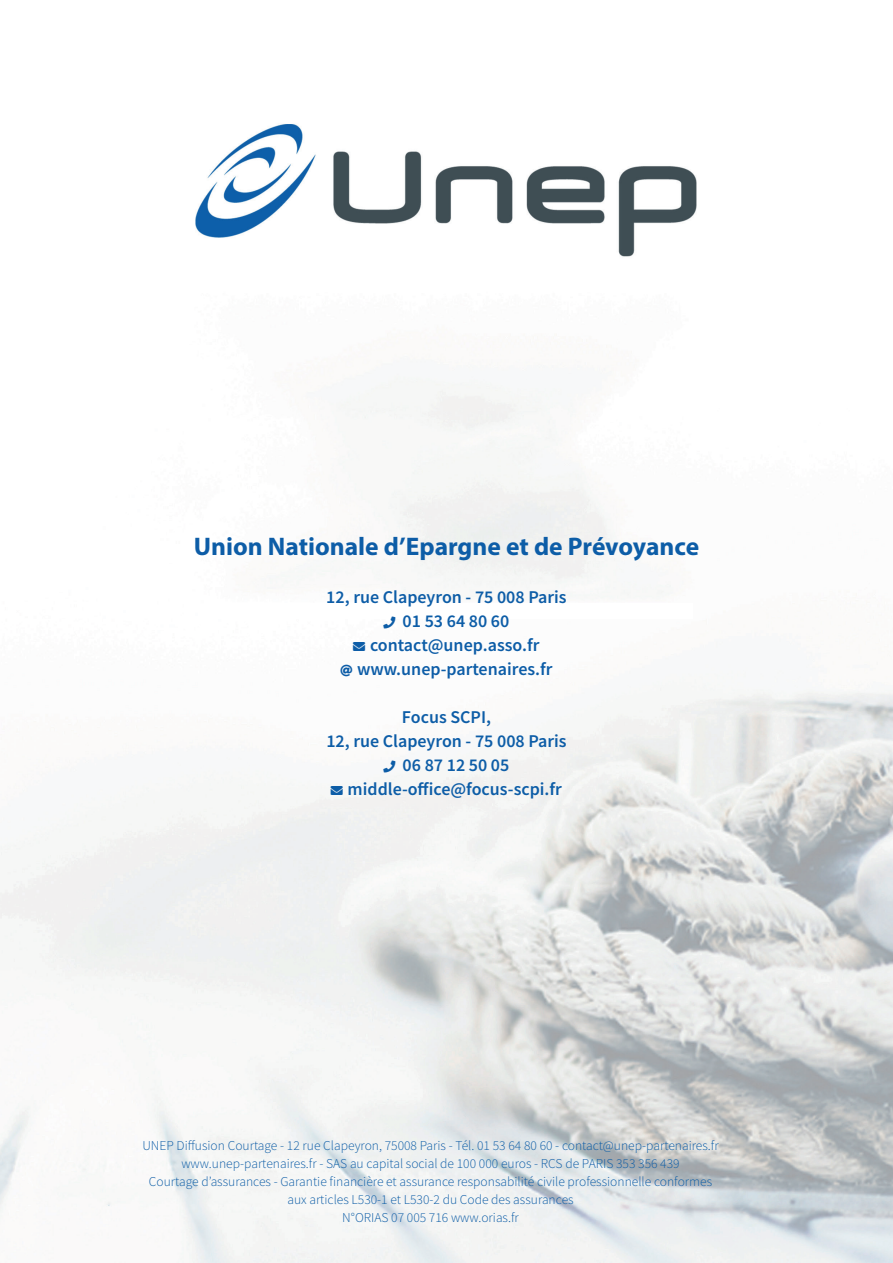
<style>
.page{position:relative;width:893px;height:1263px;background:#fff}
.page>*{position:absolute;margin:0;border:0;box-sizing:border-box;transform-origin:0 0}
.t1{font:700 25.5px "Myriad Pro";color:#0d5da7}
.t2{font:600 18px/24px "Source Sans Pro";color:#0d5da7}
.t3{font:300 13.5px/18px "Source Sans Pro";color:#0d5da7;text-align:center}
</style>
<div class="page">
<img style="left:0;top:124px;width:893px;height:1139px">
<div style="left:206px;top:603px;width:486px;height:15px;background:#fff"></div>
<svg style="left:384px;top:618px;width:12px;height:10px"></svg>
<svg style="left:341px;top:665px;width:11px;height:11px"></svg>
<svg style="left:384px;top:760px;width:12px;height:12px"></svg>
<h1 class="t1" style="left:194px;top:530px;width:507px">Union Nationale d’Epargne et de Prévoyance</h1>
<h2 class="t2" style="left:326px;top:585px;width:242px">12, rue Clapeyron - 75 008 Paris</h2>
<h2 class="t2" style="left:384px;top:609px;width:127px">★ 01 53 64 80 60</h2>
<h2 class="t2" style="left:353px;top:633px;width:201px">→ contact@unep.asso.fr www.unep-partenaires.fr</h2>
<h2 class="t2" style="left:326px;top:705px;width:242px;text-align:center">Focus SCPI,<br>12, rue Clapeyron - 75 008 Paris</h2>
<h2 class="t2" style="left:384px;top:753px;width:127px">★ 06 87 12 50 05</h2>
<h2 class="t2" style="left:331px;top:777px;width:233px">→ middle-office@focus-scpi.fr</h2>
<p class="t3" style="left:142px;top:1137px;width:578px">UNEP Diffusion Courtage - 12 rue Clapeyron, 75008 Paris - Tél. 01 53 64 80 60 - contact@unep-partenaires.fr www.unep-partenaires.fr - SAS au capital social de 100 000 euros - RCS de PARIS 353 356 439<br>Courtage d’assurances - Garantie financière et assurance responsabilité civile professionnelle conformes aux articles L530-1 et L530-2 du Code des assurances<br>N°ORIAS 07 005 716 www.orias.fr</p>
</div>
